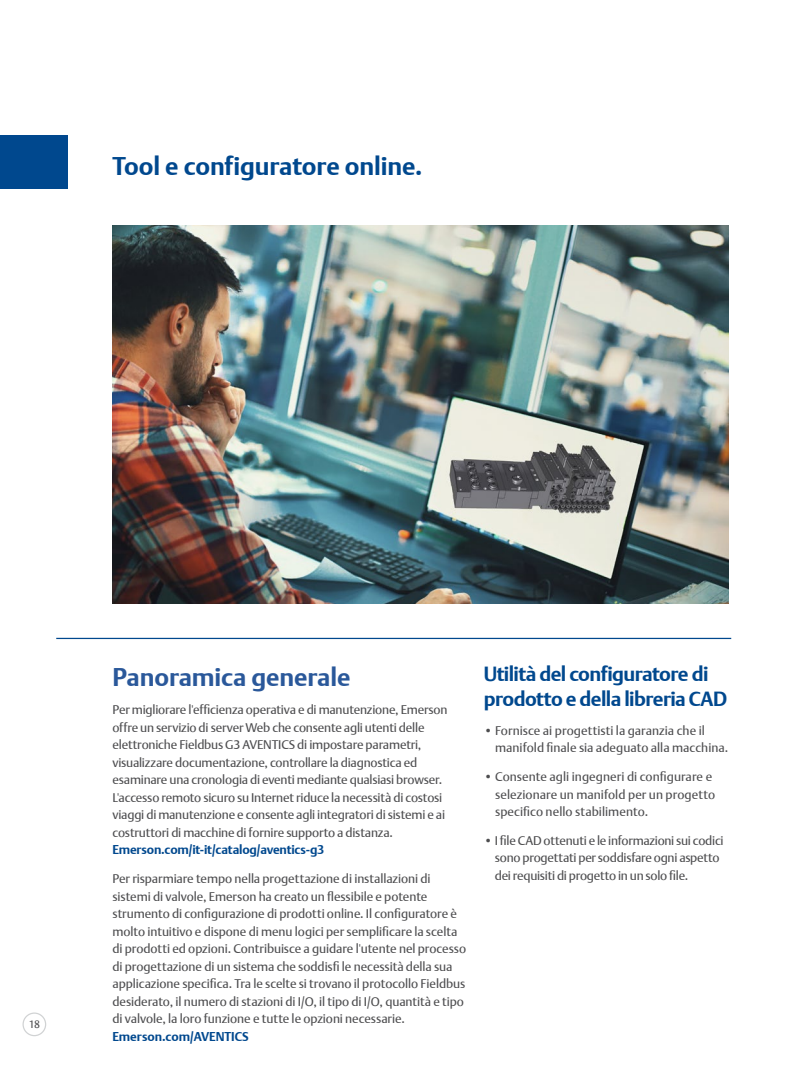
<style>
.page{position:relative;width:810px;height:1080px;background:#fff}
.page>*{position:absolute;margin:0;border:0;box-sizing:border-box;transform-origin:0 0}
.t1{font:25px "DTL Argo T Bold";letter-spacing:-.005em;color:#00488e}
.t2{font:25px "DTL Argo T Bold";letter-spacing:-.005em;color:#2a589a}
.t3{font:20px/25px "DTL Argo T Bold";letter-spacing:-.03em;color:#00488e}
.t4{font:12.5px/17.5px "DTL Argo T";letter-spacing:-.01em;color:#4d4d4f}
.SMALLEST{font:10.62px "DTL Argo T";color:#4d4d4f}
.s1{font-family:"DTL Argo T Bold";color:#00488e}
</style>
<div class="page">
<div style="left:22px;top:1012px;width:24px;height:24px;border:1px solid #d1d3d4;border-radius:50%"></div>
<img style="left:112px;top:226px;width:616px;height:378px">
<div style="left:0;top:135px;width:68px;height:53px;background:#00488e"></div>
<hr style="left:56px;top:638px;width:675px;height:1px;background:#00488e">
<p class="t1" style="left:112px;top:151px;width:312px">Tool e configuratore online.</p>
<p class="SMALLEST" style="left:29px;top:1018px;width:13px">18</p>
<p class="t2" style="left:112px;top:662px;width:240px">Panoramica generale</p>
<p class="t4" style="left:112px;top:701px;width:337px">Per migliorare l'efficienza operativa e di manutenzione, Emerson offre un servizio di server Web che consente agli utenti delle elettroniche Fieldbus G3 AVENTICS di impostare parametri, visualizzare documentazione, controllare la diagnostica ed esaminare una cronologia di eventi mediante qualsiasi browser.<br>L'accesso remoto sicuro su Internet riduce la necessità di costosi viaggi di manutenzione e consente agli integratori di sistemi e ai costruttori di macchine di fornire supporto a distanza.<br><span class="s1">Emerson.com/it-it/catalog/aventics-g3</span></p>
<p class="t4" style="left:112px;top:870px;width:355px">Per risparmiare tempo nella progettazione di installazioni di sistemi di valvole, Emerson ha creato un flessibile e potente strumento di configurazione di prodotti online. Il configuratore è molto intuitivo e dispone di menu logici per semplificare la scelta di prodotti ed opzioni. Contribuisce a guidare l'utente nel processo di progettazione di un sistema che soddisfi le necessità della sua applicazione specifica. Tra le scelte si trovano il protocollo Fieldbus desiderato, il numero di stazioni di I/O, il tipo di I/O, quantità e tipo di valvole, la loro funzione e tutte le opzioni necessarie.<br><span class="s1">Emerson.com/AVENTICS</span></p>
<p class="t3" style="left:484px;top:661px;width:245px">Utilità del configuratore di prodotto e della libreria CAD</p>
<p class="t4" style="left:495px;top:722px;width:235px;text-indent:-11px">• Fornisce ai progettisti la garanzia che il manifold finale sia adeguato alla macchina.</p>
<p class="t4" style="left:495px;top:768px;width:222px;text-indent:-11px">• Consente agli ingegneri di configurare e selezionare un manifold per un progetto specifico nello stabilimento.</p>
<p class="t4" style="left:495px;top:832px;width:230px;text-indent:-11px">• I file CAD ottenuti e le informazioni sui codici sono progettati per soddisfare ogni aspetto dei requisiti di progetto in un solo file.</p>
</div>
